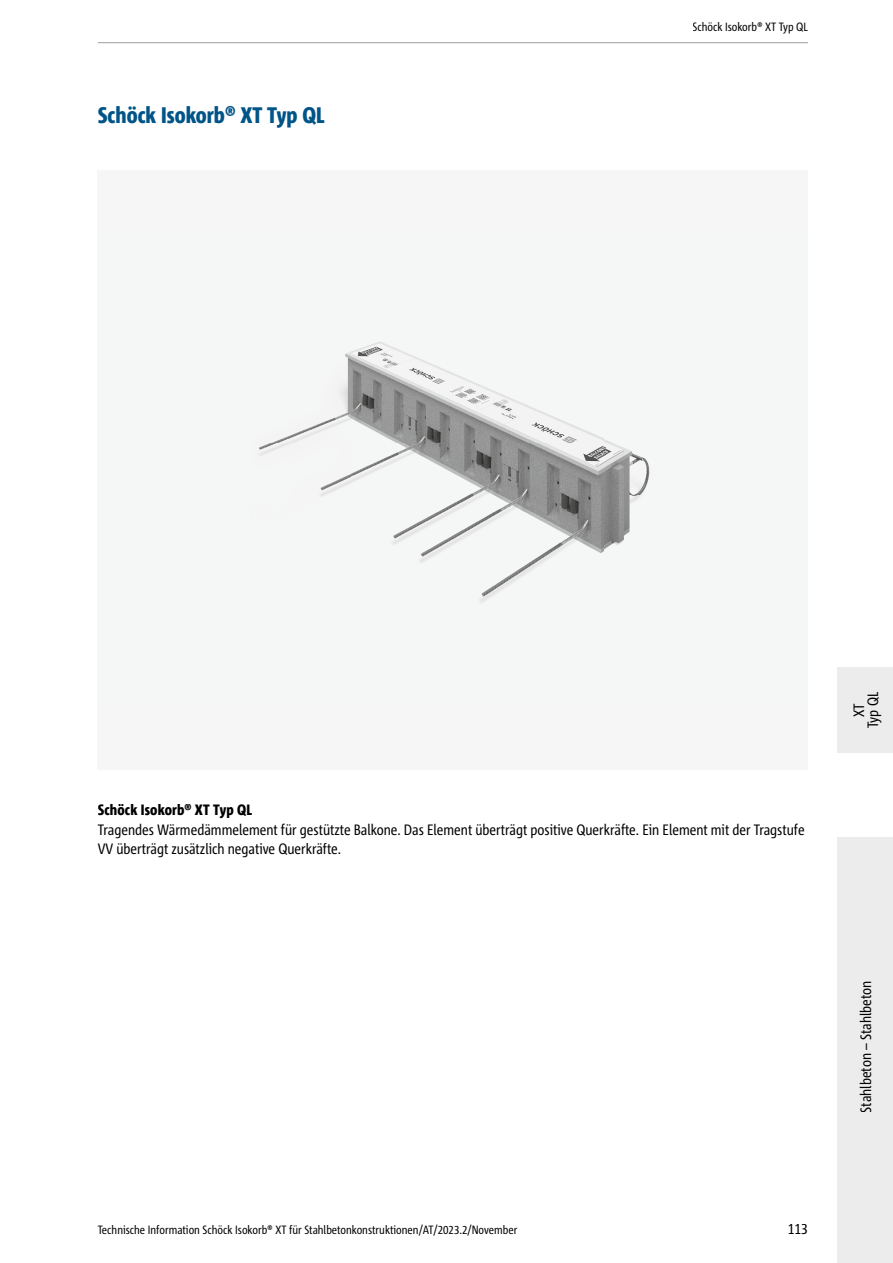
<style>
.page{position:relative;width:893px;height:1263px;background:#fff}
.page>*{position:absolute;margin:0;border:0;box-sizing:border-box;transform-origin:0 0}
.t1{font:800 condensed 22.5px "Corpid Schoeck";color:#005487}
.t2{font:condensed 15px/19.5px "Corpid Schoeck";color:#000}
.t3{font:800 condensed 15px "Corpid Schoeck";letter-spacing:.01em;color:#000}
.t4{font:condensed 12px "Corpid Schoeck";color:#000}
</style>
<div class="page">
<div style="left:98px;top:170px;width:710px;height:600px;background:#f6f6f6"></div>
<img style="left:259px;top:342px;width:391px;height:261px">
<div style="left:838px;top:837px;width:55px;height:426px;background:#ececed"></div>
<div style="left:838px;top:668px;width:55px;height:85px;background:#ececed"></div>
<hr style="left:98px;top:42px;width:710px;height:1px;background:#9c9d9d">
<h1 class="t1" style="left:98px;top:101px;width:228px">Schöck Isokorb® XT Typ QL</h1>
<p class="t4" style="left:693px;top:19px;width:117px">Schöck Isokorb® XT Typ QL</p>
<p class="t3" style="left:98px;top:801px;width:156px">Schöck Isokorb® XT Typ QL</p>
<p class="t2" style="left:98px;top:820px;width:708px">Tragendes Wärmedämmelement für gestützte Balkone. Das Element überträgt positive Querkräfte. Ein Element mit der Tragstufe<br>VV überträgt zusätzlich negative Querkräfte.</p>
<p class="t2" style="left:852px;top:728px;width:38px;line-height:14.1px;text-align:center;rotate:-90deg">XT<br>Typ QL</p>
<p class="t4" style="left:98px;top:1222px;width:421px">Technische Information Schöck Isokorb® XT für Stahlbetonkonstruktionen/AT/2023.2/November</p>
<p class="t2" style="left:788px;top:1219px;width:22px">113</p>
<p class="t2" style="left:856px;top:1112px;width:134px;rotate:-90deg">Stahlbeton – Stahlbeton</p>
</div>
